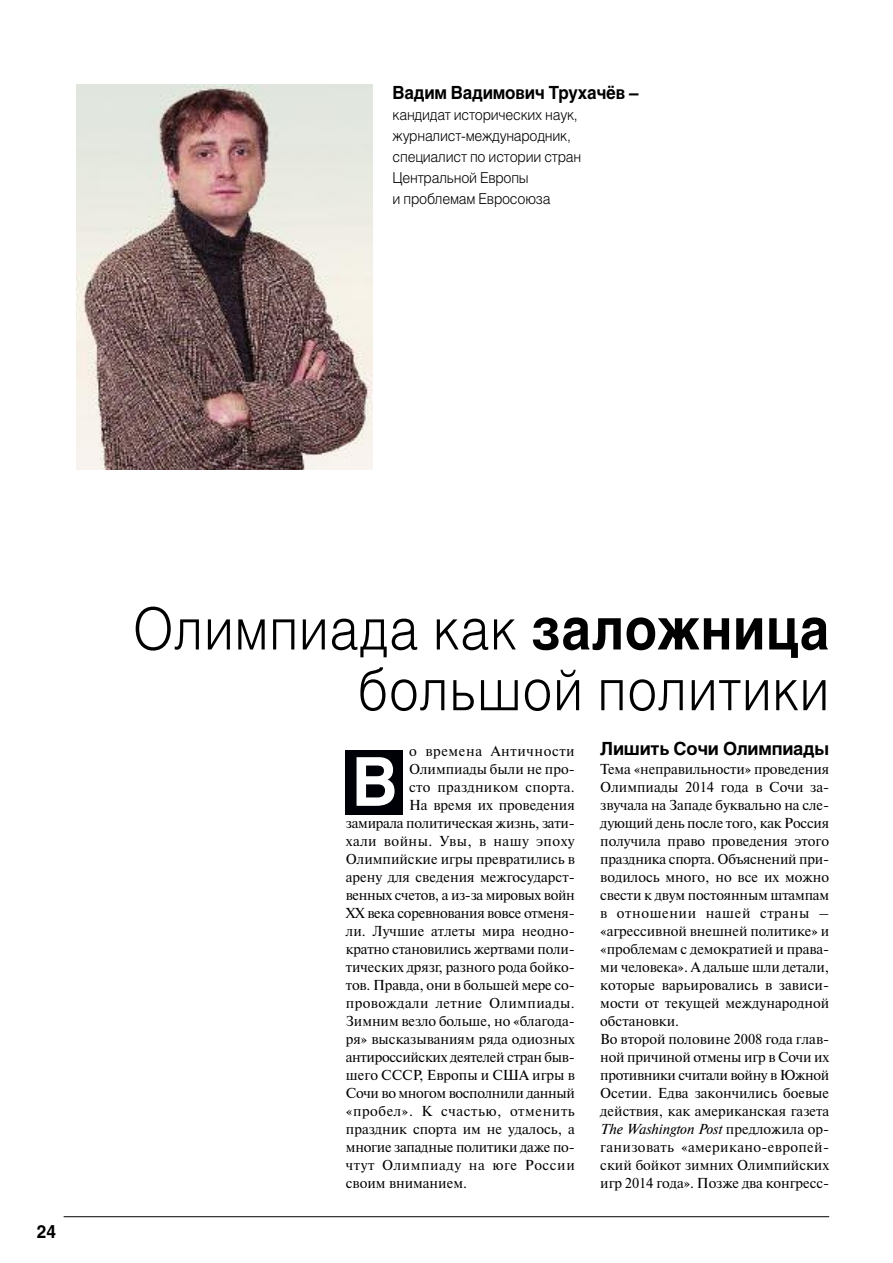
<style>
.page{position:relative;width:893px;height:1263px;background:#fff}
.page>*{position:absolute;margin:0;border:0;box-sizing:border-box;transform-origin:0 0}
.t1{font:700 67.05px "Helios";color:#fff;scale:.94 1}
.t2{font:300 58.05px/60.8px "Helios";letter-spacing:.015em;color:#000;text-align:right;scale:.9 1}
.t3{font:700 18px "Helios";letter-spacing:-.01em;color:#000;scale:.93 1}
.t4{font:700 18px "Helios";letter-spacing:-.01em;color:#000}
.t5{font:700 18px "Helios";letter-spacing:-.01em;color:#000;scale:.95 1}
.t6{font:300 15px/21px "Helios";letter-spacing:-.015em;color:#000;scale:.93 1}
.t7{font:14.4px/18px "Newton C";color:#000}
.t8{font:14.4px "Newton C";letter-spacing:-.025em;color:#000}
.t9{font:14.4px "Newton C";letter-spacing:.04em;color:#000}
.t10{font:14.4px "Newton C";letter-spacing:-.02em;color:#000}
.t11{font:14.4px "Newton C";letter-spacing:.03em;color:#000}
.t12{font:14.4px "Newton C";letter-spacing:.02em;color:#000}
.s1{font-weight:700}
.s2{font-style:italic}
</style>
<div class="page">
<hr style="left:64px;top:1216px;width:765px;height:1px;background:#000">
<img style="left:77px;top:84px;width:295px;height:385px">
<div style="left:345px;top:750px;width:58px;height:64px;background:#000107"></div>
<p class="t3" style="left:393px;top:86px;width:266px">Вадим Вадимович Трухачёв –</p>
<p class="t6" style="left:393px;top:106px;width:204px">кандидат исторических наук, журналист-международник, специалист по истории стран<br>Центральной Европы<br>и проблемам Евросоюза</p>
<p class="t5" style="left:37px;top:1224px;width:22px">24</p>
<h2 class="t2" style="left:133px;top:604px;width:775px">Олимпиада как <span class="s1">заложница </span>большой политики</h2>
<p class="t9" style="left:409px;top:743px;width:167px">о времена Античности</p>
<p class="t7" style="left:409px;top:760px;width:167px">Олимпиады были не про-</p>
<p class="t12" style="left:409px;top:779px;width:167px">сто праздником спорта.</p>
<p class="t7" style="left:409px;top:796px;width:167px">На время их проведения</p>
<p class="t10" style="left:346px;top:815px;width:230px">замирала политическая жизнь, зати-</p>
<p class="t11" style="left:346px;top:833px;width:230px">хали войны. Увы, в нашу эпоху</p>
<p class="t7" style="left:346px;top:850px;width:230px">Олимпийские игры превратились в</p>
<p class="t7" style="left:346px;top:868px;width:230px">арену для сведения межгосударст-</p>
<p class="t8" style="left:346px;top:887px;width:230px">венных счетов, а из-за мировых войн</p>
<p class="t10" style="left:346px;top:905px;width:230px">XX века соревнования вовсе отменя-</p>
<p class="t7" style="left:346px;top:922px;width:230px">ли. Лучшие атлеты мира неодно-</p>
<p class="t7" style="left:346px;top:940px;width:230px">кратно становились жертвами поли-</p>
<p class="t7" style="left:346px;top:958px;width:230px">тических дрязг, разного рода бойко-</p>
<p class="t7" style="left:346px;top:976px;width:230px">тов. Правда, они в большей мере со-</p>
<p class="t11" style="left:346px;top:995px;width:230px">провождали летние Олимпиады.</p>
<p class="t7" style="left:346px;top:1012px;width:230px">Зимним везло больше, но «благода-</p>
<p class="t7" style="left:346px;top:1030px;width:230px">ря» высказываниям ряда одиозных</p>
<p class="t8" style="left:346px;top:1049px;width:230px">антироссийских деятелей стран быв-</p>
<p class="t7" style="left:346px;top:1066px;width:230px">шего СССР, Европы и США игры в</p>
<p class="t8" style="left:346px;top:1085px;width:230px">Сочи во многом восполнили данный</p>
<p class="t9" style="left:346px;top:1103px;width:230px">«пробел». К счастью, отменить</p>
<p class="t7" style="left:346px;top:1120px;width:230px">праздник спорта им не удалось, а</p>
<p class="t7" style="left:346px;top:1138px;width:230px">многие западные политики даже по-</p>
<p class="t9" style="left:346px;top:1157px;width:230px">чтут Олимпиаду на юге России</p>
<p class="t7" style="left:346px;top:1174px;width:123px">своим вниманием.</p>
<h1 class="t1" style="left:352px;top:757px;width:50px">В</h1>
<p class="t4" style="left:600px;top:742px;width:230px">Лишить Сочи Олимпиады</p>
<p class="t7" style="left:600px;top:760px;width:230px">Тема «неправильности» проведения<br>Олимпиады 2014 года в Сочи за&shy;звучала на Западе буквально на сле&shy;дующий день после того, как Россия получила право проведения этого праздника спорта. Объяснений при&shy;водилось много, но все их можно свести к двум постоянным штампам в отношении нашей страны – «агрессивной внешней политике» и «проблемам с демократией и права&shy;ми человека». А дальше шли детали, которые варьировались в зависи&shy;мости от текущей международной обстановки.<br>Во второй половине 2008 года глав&shy;ной причиной отмены игр в Сочи их противники считали войну в Южной<br>Осетии. Едва закончились боевые действия, как американская газета<br><span class="s2">The Washington Post</span> предложила ор&shy;ганизовать «американо-европей&shy;ский бойкот зимних Олимпийских игр 2014 года». Позже два конгресс-</p>
</div>
